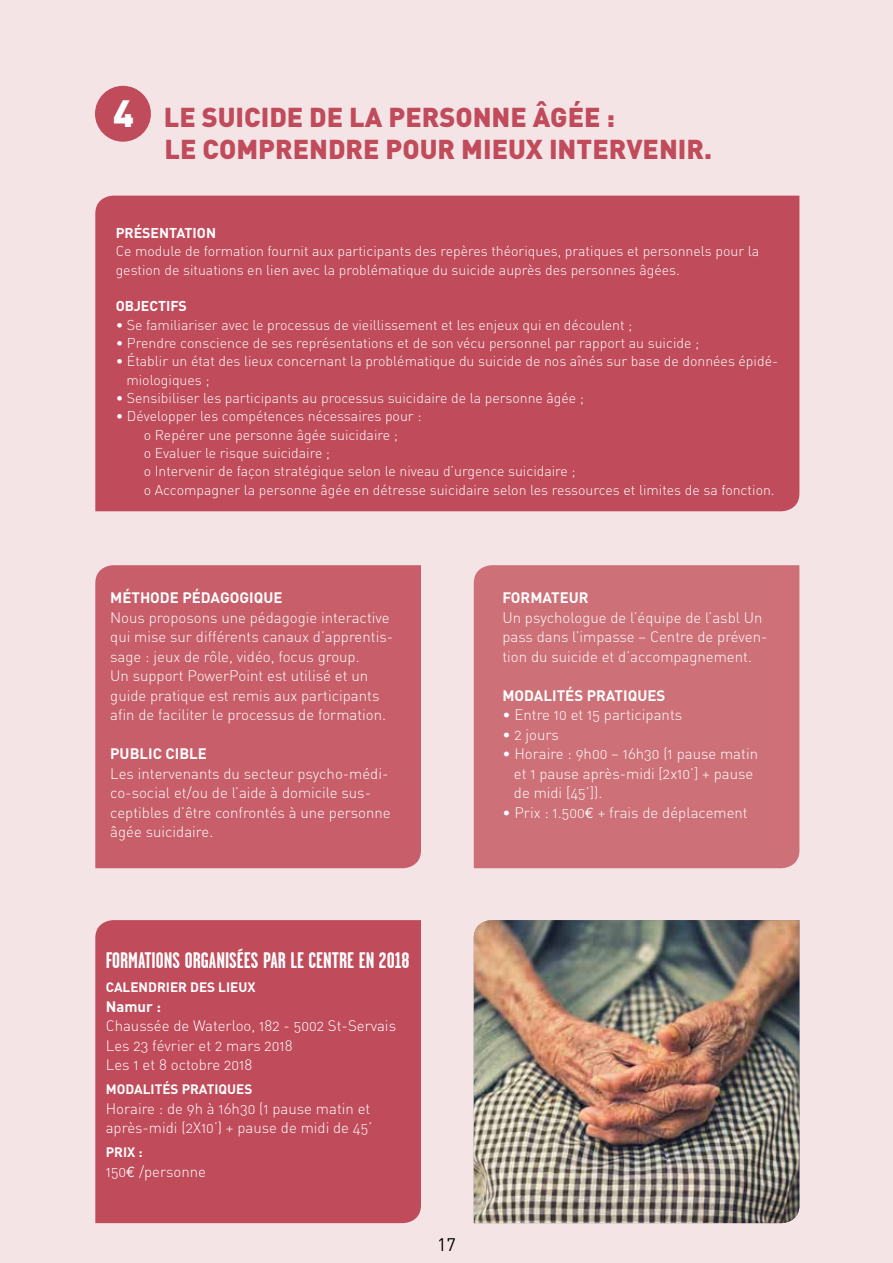
<style>
.page{position:relative;width:893px;height:1263px;background:#f5e4e6}
.page>*{position:absolute;margin:0;border:0;box-sizing:border-box;transform-origin:0 0}
.t1{font:900 27px/32.4px "DIN";color:#c04b5b}
.t2{font:700 22.5px "Garage Gothic";color:#fff}
.t3{font:18px "DIN";color:#000}
.t4{font:15px/19.5px "DIN Light Alternate";color:#fff}
.t5{font:700 15px "DIN";color:#fff}
.t6{font:14.1px/18.3px "DIN Light Alternate";color:#fff}
.t7{font:700 14.1px "DIN";color:#fff}
.t8{font:700 13.5px "DIN";color:#fff}
.s1{font-size:37.5px;color:#fff}
.s2{font-family:"Euro Mono"}
</style>
<div class="page">
<div style="left:95px;top:196px;width:704px;height:315px;background:#c04b5b"></div>
<div style="left:95px;top:565px;width:326px;height:303px;background:#c75e69"></div>
<div style="left:474px;top:565px;width:325px;height:303px;background:#cd7077"></div>
<div style="left:95px;top:920px;width:326px;height:303px;background:#c04b5b"></div>
<div style="left:95px;top:86px;width:56px;height:56px;background:#c04b5b;border-radius:50%"></div>
<img style="left:474px;top:920px;width:325px;height:303px">
<h1 class="t1" style="left:165px;top:100px;width:549px;text-indent:-52px"><span class="s1">4</span> LE SUICIDE DE LA PERSONNE ÂGÉE :<br>LE COMPRENDRE POUR MIEUX INTERVENIR.</h1>
<p class="t7" style="left:116px;top:224px;width:102px">PRÉSENTATION</p>
<p class="t6" style="left:116px;top:242px;width:645px">Ce module de formation fournit aux participants des repères théoriques, pratiques et personnels pour la gestion de situations en lien avec la problématique du suicide auprès des personnes âgées.</p>
<p class="t7" style="left:116px;top:297px;width:73px">OBJECTIFS</p>
<p class="t6" style="left:116px;top:315px;width:518px">• Se familiariser avec le processus de vieillissement et les enjeux qui en découlent ;</p>
<p class="t6" style="left:116px;top:334px;width:585px">• Prendre conscience de ses représentations et de son vécu personnel par rapport au suicide ;</p>
<p class="t6" style="left:126px;top:352px;width:653px;text-indent:-11px">• Établir un état des lieux concernant la problématique du suicide de nos aînés sur base de données épidé&shy;miologiques ;</p>
<p class="t6" style="left:116px;top:389px;width:470px">• Sensibiliser les participants au processus suicidaire de la personne âgée ;</p>
<p class="t6" style="left:144px;top:407px;width:632px;text-indent:-28px">• Développer les compétences nécessaires pour :<br>o Repérer une personne âgée suicidaire ;<br>o Evaluer le risque suicidaire ;<br>o Intervenir de façon stratégique selon le niveau d’urgence suicidaire ;<br>o Accompagner la personne âgée en détresse suicidaire selon les ressources et limites de sa fonction.</p>
<p class="t5" style="left:110px;top:588px;width:174px">MÉTHODE PÉDAGOGIQUE</p>
<p class="t4" style="left:110px;top:607px;width:284px">Nous proposons une pédagogie interactive qui mise sur différents canaux d’apprentis&shy;sage : jeux de rôle, vidéo, focus group.<br>Un support PowerPoint est utilisé et un guide pratique est remis aux participants afin de faciliter le processus de formation.</p>
<p class="t5" style="left:110px;top:744px;width:98px">PUBLIC CIBLE</p>
<p class="t4" style="left:110px;top:763px;width:282px">Les intervenants du secteur psycho-médi&shy;co-social et/ou de l’aide à domicile sus&shy;ceptibles d’être confrontés à une personne âgée suicidaire.</p>
<h2 class="t2" style="left:106px;top:949px;width:305px">FORMATIONS ORGANISÉES PAR LE CENTRE EN 2018</h2>
<p class="t8" style="left:106px;top:978px;width:151px">CALENDRIER DES LIEUX</p>
<p class="t5" style="left:106px;top:996px;width:57px">Namur :</p>
<p class="t4" style="left:106px;top:1016px;width:292px">Chaussée de Waterloo, 182 - 5002 St-Servais<br>Les 23 février et 2 mars 2018<br>Les 1 et 8 octobre 2018</p>
<p class="t8" style="left:106px;top:1080px;width:148px">MODALITÉS PRATIQUES</p>
<p class="t4" style="left:106px;top:1098px;width:268px">Horaire : de 9h à 16h30 (1 pause matin et après-midi (2X10’) + pause de midi de 45’</p>
<p class="t8" style="left:106px;top:1143px;width:38px">PRIX :</p>
<p class="t4" style="left:106px;top:1161px;width:102px">150<span class="s2">e</span> /personne</p>
<p class="t3" style="left:437px;top:1233px;width:20px">17</p>
<p class="t5" style="left:502px;top:588px;width:88px">FORMATEUR</p>
<p class="t4" style="left:502px;top:607px;width:267px">Un psychologue de l’équipe de l’asbl Un pass dans l’impasse – Centre de préven&shy;tion du suicide et d’accompagnement.</p>
<p class="t5" style="left:502px;top:685px;width:164px">MODALITÉS PRATIQUES</p>
<p class="t4" style="left:502px;top:705px;width:181px">• Entre 10 et 15 participants</p>
<p class="t4" style="left:502px;top:724px;width:58px">• 2 jours</p>
<p class="t4" style="left:514px;top:744px;width:246px;text-indent:-11px">• Horaire : 9h00 – 16h30 (1 pause matin et 1 pause après-midi [2x10’] + pause de midi [45’]).</p>
<p class="t4" style="left:502px;top:802px;width:247px">• Prix : 1.500<span class="s2">e</span> + frais de déplacement</p>
</div>
